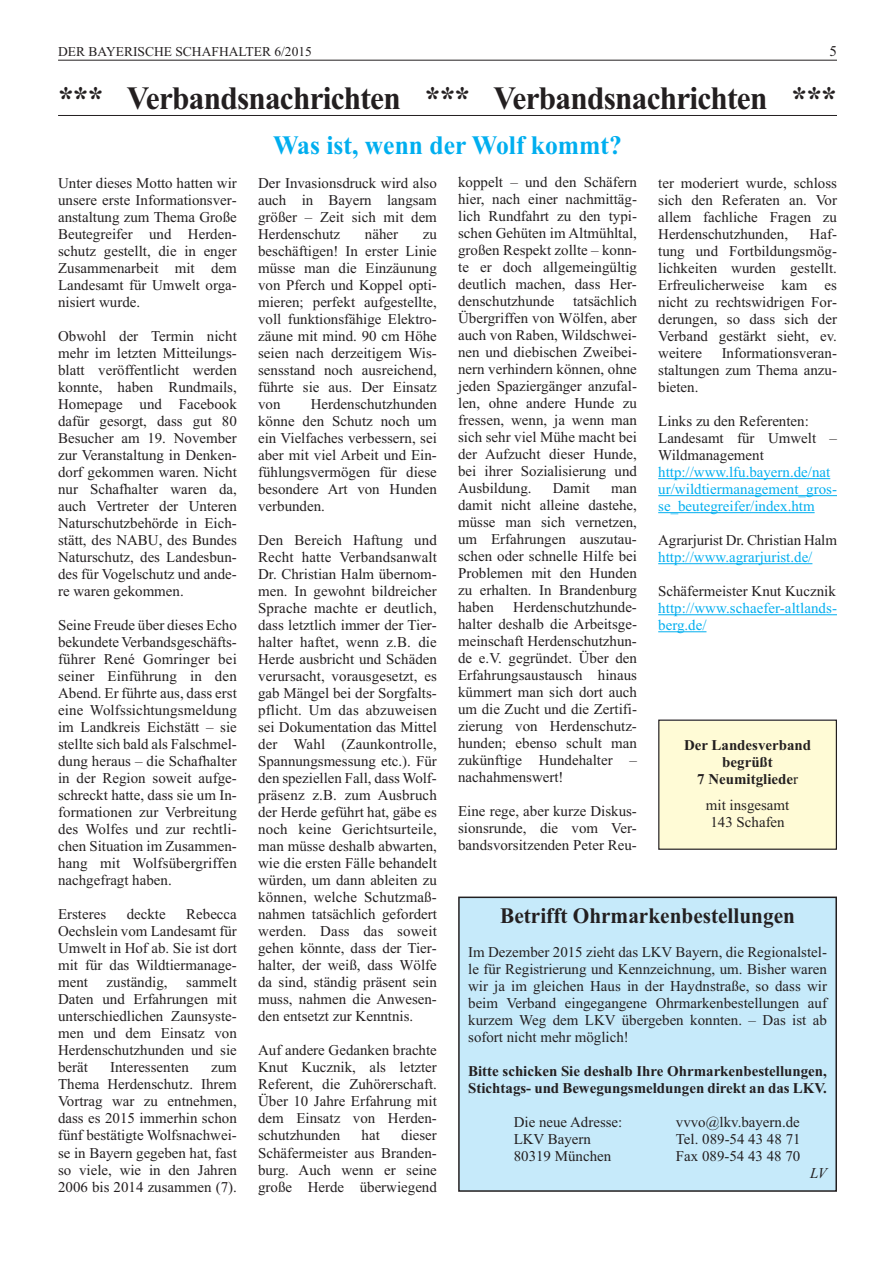
<style>
.page{position:relative;width:894px;height:1262px;background:#fff}
.page>*{position:absolute;margin:0;border:0;box-sizing:border-box;transform-origin:0 0}
.t1{font:700 32.7px "Times";letter-spacing:-.025em;color:#231f20;scale:.96 1}
.t2{font:700 26.7px "Times";color:#00aeef;scale:.96 1}
.t3{font:700 22.2px "Times";color:#231f20;scale:.96 1}
.t4{font:14.85px/17px "Times";color:#231f20;text-align:justify}
.t5{font:14.85px/17px "Times";color:#00aeef}
.t6{font:700 14.85px/17px "Times";color:#231f20}
.t7{font:italic 14.85px "Times";color:#231f20}
.t8{font:13.5px "Times";color:#231f20}
.s1{font-weight:400}
</style>
<div class="page">
<hr style="left:58px;top:60px;width:778px;height:1px;background:#231f20">
<hr style="left:58px;top:115px;width:778px;height:1px;background:#231f20">
<hr style="left:658px;top:478px;width:171px;height:1px;background:#00aeef">
<hr style="left:658px;top:495px;width:173px;height:1px;background:#00aeef">
<hr style="left:658px;top:512px;width:156px;height:1px;background:#00aeef">
<hr style="left:658px;top:563px;width:154px;height:1px;background:#00aeef">
<hr style="left:658px;top:614px;width:173px;height:1px;background:#00aeef">
<hr style="left:658px;top:631px;width:48px;height:1px;background:#00aeef">
<div style="left:458px;top:897px;width:377px;height:293px;background:#c6eafa"></div>
<div style="left:458px;top:896px;width:378px;height:295px;border:2px solid #231f20"></div>
<div style="left:659px;top:720px;width:176px;height:128px;background:#fffbd6"></div>
<div style="left:658px;top:719px;width:178px;height:130px;border:1px solid #231f20"></div>
<p class="t8" style="left:58px;top:46px;width:255px">DER BAYERISCHE SCHAFHALTER 6/2015</p>
<p class="t4" style="left:829px;top:44px;width:9px">5</p>
<h1 class="t1" style="left:58px;top:87px;width:812px">*** Verbandsnachrichten *** Verbandsnachrichten ***</h1>
<p class="t4" style="left:58px;top:175px;width:180px">Unter dieses Motto hatten wir unsere erste Informationsver&shy;anstaltung zum Thema Große Beutegreifer und Herden&shy;schutz gestellt, die in enger Zusammenarbeit mit dem Landesamt für Umwelt orga&shy;nisiert wurde.</p>
<p class="t4" style="left:58px;top:328px;width:180px">Obwohl der Termin nicht mehr im letzten Mitteilungs&shy;blatt veröffentlicht werden konnte, haben Rundmails, Homepage und Facebook dafür gesorgt, dass gut 80<br>Besucher am 19. November zur Veranstaltung in Denken&shy;dorf gekommen waren. Nicht nur Schafhalter waren da, auch Vertreter der Unteren Naturschutzbehörde in Eich&shy;stätt, des NABU, des Bundes Naturschutz, des Landesbun&shy;des für Vogelschutz und ande&shy;re waren gekommen.</p>
<p class="t4" style="left:58px;top:618px;width:180px">Seine Freude über dieses Echo bekundete Verbandsgeschäfts&shy;führer René Gomringer bei seiner Einführung in den Abend. Er führte aus, dass erst eine Wolfssichtungsmeldung im Landkreis Eichstätt – sie stellte sich bald als Falschmel&shy;dung heraus – die Schafhalter in der Region soweit aufge&shy;schreckt hatte, dass sie um In&shy;formationen zur Verbreitung des Wolfes und zur rechtli&shy;chen Situation im Zusammen&shy;hang mit Wolfsübergriffen nachgefragt haben.</p>
<p class="t4" style="left:58px;top:907px;width:50px">Ersteres</p>
<p class="t4" style="left:127px;top:907px;width:40px">deckte</p>
<p class="t4" style="left:58px;top:907px;width:180px;text-indent:128px">Rebecca Oechslein vom Landesamt für Umwelt in Hof ab. Sie ist dort mit für das Wildtiermanage&shy;ment zuständig, sammelt Daten und Erfahrungen mit unterschiedlichen Zaunsyste&shy;men und dem Einsatz von Herdenschutzhunden und sie berät</p>
<p class="t4" style="left:110px;top:1060px;width:80px">Interessenten</p>
<p class="t4" style="left:58px;top:1060px;width:180px;text-indent:153px">zum Thema Herdenschutz. Ihrem Vortrag war zu entnehmen, dass es 2015 immerhin schon fünf bestätigte Wolfsnachwei&shy;se in Bayern gegeben hat, fast so viele, wie in den Jahren 2006 bis 2014 zusammen (7).</p>
<h2 class="t2" style="left:273px;top:136px;width:364px">Was ist, wenn der Wolf kommt?</h2>
<p class="t4" style="left:258px;top:175px;width:180px">Der Invasionsdruck wird also auch in Bayern langsam größer – Zeit sich mit dem Herdenschutz</p>
<p class="t4" style="left:365px;top:226px;width:35px">näher</p>
<p class="t4" style="left:258px;top:226px;width:180px;text-indent:165px">zu beschäftigen! In erster Linie müsse man die Einzäunung von Pferch und Koppel opti&shy;mieren; perfekt aufgestellte, voll funktionsfähige Elektro&shy;zäune mit mind. 90 cm Höhe seien nach derzeitigem Wis&shy;sensstand noch ausreichend, führte sie aus. Der Einsatz von</p>
<p class="t4" style="left:258px;top:397px;width:180px;text-indent:53px">Herdenschutzhunden könne den Schutz noch um ein Vielfaches verbessern, sei aber mit viel Arbeit und Ein&shy;fühlungsvermögen für diese besondere Art von Hunden verbunden.</p>
<p class="t4" style="left:258px;top:533px;width:180px">Den Bereich Haftung und Recht hatte Verbandsanwalt Dr. Christian Halm übernom&shy;men. In gewohnt bildreicher Sprache machte er deutlich, dass letztlich immer der Tier&shy;halter haftet, wenn z.B. die Herde ausbricht und Schäden verursacht, vorausgesetzt, es gab Mängel bei der Sorgfalts&shy;pflicht. Um das abzuweisen sei Dokumentation das Mittel der Wahl (Zaunkontrolle, Spannungsmessung etc.). Für den speziellen Fall, dass Wolf&shy;präsenz z.B. zum Ausbruch der Herde geführt hat, gäbe es noch keine Gerichtsurteile, man müsse deshalb abwarten, wie die ersten Fälle behandelt würden, um dann ableiten zu können, welche Schutzmaß&shy;nahmen tatsächlich gefordert werden. Dass das soweit gehen könnte, dass der Tier&shy;halter, der weiß, dass Wölfe da sind, ständig präsent sein muss, nahmen die Anwesen&shy;den entsetzt zur Kenntnis.</p>
<p class="t4" style="left:258px;top:1043px;width:180px">Auf andere Gedanken brachte Knut Kucznik, als letzter Referent, die Zuhörerschaft.<br>Über 10 Jahre Erfahrung mit dem Einsatz von Herden&shy;schutzhunden</p>
<p class="t4" style="left:258px;top:1128px;width:180px;text-indent:143px">dieser Schäfermeister aus Branden&shy;burg. Auch wenn er seine große Herde überwiegend</p>
<p class="t4" style="left:361px;top:1128px;width:20px">hat</p>
<p class="t4" style="left:458px;top:175px;width:180px">koppelt – und den Schäfern hier, nach einer nachmittäg&shy;lich Rundfahrt zu den typi&shy;schen Gehüten im Altmühltal, großen Respekt zollte – konn&shy;te er doch allgemeingültig deutlich machen, dass Her&shy;denschutzhunde tatsächlich Übergriffen von Wölfen, aber auch von Raben, Wildschwei&shy;nen und diebischen Zweibei&shy;nern verhindern können, ohne jeden Spaziergänger anzufal&shy;len, ohne andere Hunde zu fressen, wenn, ja wenn man sich sehr viel Mühe macht bei der Aufzucht dieser Hunde, bei ihrer Sozialisierung und Ausbildung.</p>
<p class="t4" style="left:552px;top:481px;width:39px">Damit</p>
<p class="t4" style="left:458px;top:481px;width:180px;text-indent:153px">man damit nicht alleine dastehe, müsse man sich vernetzen, um Erfahrungen auszutau&shy;schen oder schnelle Hilfe bei Problemen mit den Hunden zu erhalten. In Brandenburg haben</p>
<p class="t4" style="left:458px;top:600px;width:180px;text-indent:55px">Herdenschutzhunde&shy;halter deshalb die Arbeitsge&shy;meinschaft Herdenschutzhun&shy;de e.V. gegründet. Über den Erfahrungsaustausch hinaus kümmert man sich dort auch um die Zucht und die Zertifi&shy;zierung von Herdenschutz&shy;hunden; ebenso schult man zukünftige Hundehalter – nachahmenswert!</p>
<p class="t4" style="left:458px;top:804px;width:180px">Eine rege, aber kurze Diskus&shy;sionsrunde, die vom Ver&shy;bandsvorsitzenden Peter Reu-</p>
<p class="t4" style="left:658px;top:175px;width:180px">ter moderiert wurde, schloss sich den Referaten an. Vor allem fachliche Fragen zu Herdenschutzhunden,</p>
<p class="t4" style="left:658px;top:226px;width:180px;text-indent:151px">Haf&shy;tung und Fortbildungsmög&shy;lichkeiten wurden gestellt.<br>Erfreulicherweise kam es nicht zu rechtswidrigen For&shy;derungen, so dass sich der Verband gestärkt sieht, ev. weitere</p>
<p class="t4" style="left:658px;top:346px;width:180px;text-indent:63px">Informationsveran&shy;staltungen zum Thema anzu&shy;bieten.</p>
<p class="t4" style="left:658px;top:414px;width:180px;text-align:left">Links zu den Referenten:<br>Landesamt für Umwelt –<br>Wildmanagement</p>
<p class="t5" style="left:658px;top:465px;width:180px">http://www.lfu.bayern.de/nat ur/wildtiermanagement_gros&shy;se_beutegreifer/index.htm</p>
<p class="t4" style="left:658px;top:533px;width:180px">Agrarjurist Dr. Christian Halm</p>
<p class="t5" style="left:658px;top:550px;width:156px">http://www.agrarjurist.de/</p>
<p class="t4" style="left:658px;top:584px;width:179px">Schäfermeister Knut Kucznik</p>
<p class="t5" style="left:658px;top:601px;width:180px">http://www.schaefer-altlands&shy;berg.de/</p>
<p class="t6" style="left:683px;top:738px;width:129px;text-align:center">Der Landesverband begrüßt<br>7 Neumitgliede<span class="s1">r</span></p>
<p class="t4" style="left:705px;top:797px;width:85px;text-align:center">mit insgesamt<br>143 Schafen</p>
<h3 class="t3" style="left:500px;top:907px;width:308px">Betrifft Ohrmarkenbestellungen</h3>
<p class="t4" style="left:468px;top:944px;width:360px">Im Dezember 2015 zieht das LKV Bayern, die Regionalstel&shy;le für Registrierung und Kennzeichnung, um. Bisher waren wir ja im gleichen Haus in der Haydnstraße, so dass wir beim Verband eingegangene Ohrmarkenbestellungen auf kurzem Weg dem LKV übergeben konnten. – Das ist ab sofort nicht mehr möglich!</p>
<p class="t6" style="left:468px;top:1063px;width:360px">Bitte schicken Sie deshalb Ihre Ohrmarkenbestellungen,<br>Stichtags- und Bewegungsmeldungen direkt an das LKV.</p>
<p class="t4" style="left:513px;top:1114px;width:110px">Die neue Adresse:</p>
<p class="t4" style="left:675px;top:1114px;width:125px">vvvo@lkv.bayern.de</p>
<p class="t4" style="left:513px;top:1131px;width:79px">LKV Bayern</p>
<p class="t4" style="left:675px;top:1131px;width:126px">Tel. 089-54 43 48 71</p>
<p class="t4" style="left:513px;top:1148px;width:99px">80319 München</p>
<p class="t4" style="left:675px;top:1148px;width:126px">Fax 089-54 43 48 70</p>
<p class="t7" style="left:809px;top:1167px;width:18px">LV</p>
</div>
